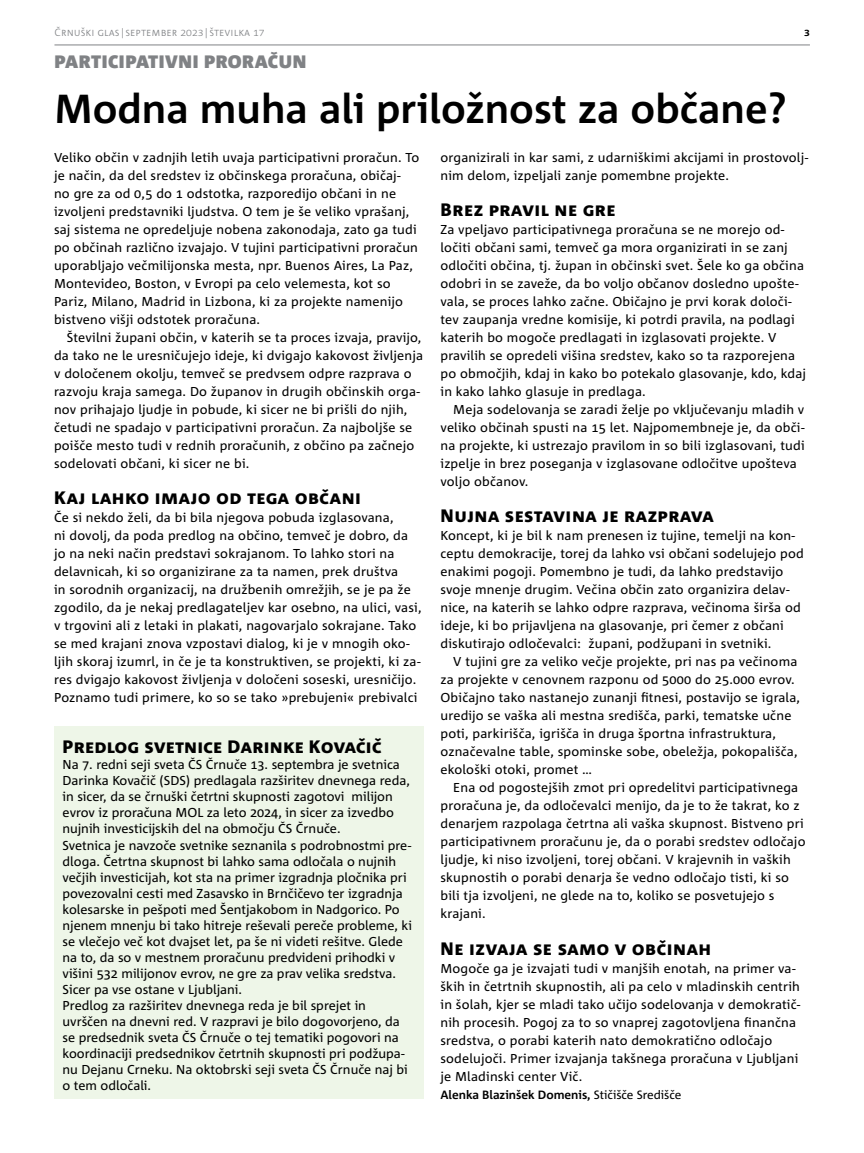
<style>
.page{position:relative;width:864px;height:1153px;background:#fff}
.page>*{position:absolute;margin:0;border:0;box-sizing:border-box;transform-origin:0 0}
.t1{font:700 40.5px "Corpid C1 s";color:#000}
.t2{font:800 18px "Corpid C1 s";letter-spacing:.015em;color:#000}
.t3{font:900 18px "Corpid C1 s";color:#808285}
.t4{font:12.9px/18px "Corpid C1 s";letter-spacing:.015em;color:#000}
.t5{font:700 12px "Corpid C1 s";color:#000}
.t6{font:300 10.5px "Corpid C1 s";color:#808285}
.t7{font:700 10.5px "Corpid C1 s";color:#000}
.s1{font-weight:400}
</style>
<div class="page">
<hr style="left:54px;top:45px;width:755px;height:1px;background:#808285">
<div style="left:54px;top:726px;width:369px;height:372px;background:#eef6e8"></div>
<p class="t6" style="left:54px;top:26px;width:212px">ČRNUŠKI GLAS|SEPTEMBER 2023|ŠTEVILKA 17</p>
<p class="t7" style="left:803px;top:26px;width:7px">3</p>
<h2 class="t3" style="left:54px;top:50px;width:254px">PARTICIPATIVNI PRORAČUN</h2>
<h1 class="t1" style="left:54px;top:83px;width:733px">Modna muha ali priložnost za občane?</h1>
<p class="t4" style="left:54px;top:148px;width:366px">Veliko občin v zadnjih letih uvaja participativni proračun. To je način, da del sredstev iz občinskega proračuna, običaj&shy;no gre za od 0,5 do 1 odstotka, razporedijo občani in ne izvoljeni predstavniki ljudstva. O tem je še veliko vprašanj, saj sistema ne opredeljuje nobena zakonodaja, zato ga tudi po občinah različno izvajajo. V tujini participativni proračun uporabljajo večmilijonska mesta, npr. Buenos Aires, La Paz, Montevideo, Boston, v Evropi pa celo velemesta, kot so Pariz, Milano, Madrid in Lizbona, ki za projekte namenijo bistveno višji odstotek proračuna.</p>
<p class="t4" style="left:54px;top:328px;width:370px;text-indent:13px">Številni župani občin, v katerih se ta proces izvaja, pravijo, da tako ne le uresničujejo ideje, ki dvigajo kakovost življenja v določenem okolju, temveč se predvsem odpre razprava o razvoju kraja samega. Do županov in drugih občinskih orga&shy;nov prihajajo ljudje in pobude, ki sicer ne bi prišli do njih, četudi ne spadajo v participativni proračun. Za najboljše se poišče mesto tudi v rednih proračunih, z občino pa začnejo sodelovati občani, ki sicer ne bi.</p>
<h2 class="t2" style="left:54px;top:486px;width:308px">Kaj lahko imajo od tega občani</h2>
<p class="t4" style="left:54px;top:508px;width:369px">Če si nekdo želi, da bi bila njegova pobuda izglasovana,<br>ni dovolj, da poda predlog na občino, temveč je dobro, da jo na neki način predstavi sokrajanom. To lahko stori na delavnicah, ki so organizirane za ta namen, prek društva<br>in sorodnih organizacij, na družbenih omrežjih, se je pa že zgodilo, da je nekaj predlagateljev kar osebno, na ulici, vasi, v trgovini ali z letaki in plakati, nagovarjalo sokrajane. Tako se med krajani znova vzpostavi dialog, ki je v mnogih oko&shy;ljih skoraj izumrl, in če je ta konstruktiven, se projekti, ki za&shy;res dvigajo kakovost življenja v določeni soseski, uresničijo.<br>Poznamo tudi primere, ko so se tako »prebujeni« prebivalci</p>
<p class="t4" style="left:440px;top:148px;width:369px">organizirali in kar sami, z udarniškimi akcijami in prostovolj&shy;nim delom, izpeljali zanje pomembne projekte.</p>
<h2 class="t2" style="left:440px;top:198px;width:177px">Brez pravil ne gre</h2>
<p class="t4" style="left:440px;top:220px;width:367px">Za vpeljavo participativnega proračuna se ne morejo od&shy;ločiti občani sami, temveč ga mora organizirati in se zanj odločiti občina, tj. župan in občinski svet. Šele ko ga občina odobri in se zaveže, da bo voljo občanov dosledno upošte&shy;vala, se proces lahko začne. Običajno je prvi korak določi&shy;tev zaupanja vredne komisije, ki potrdi pravila, na podlagi katerih bo mogoče predlagati in izglasovati projekte. V pravilih se opredeli višina sredstev, kako so ta razporejena po območjih, kdaj in kako bo potekalo glasovanje, kdo, kdaj in kako lahko glasuje in predlaga.</p>
<p class="t4" style="left:440px;top:400px;width:365px;text-indent:13px">Meja sodelovanja se zaradi želje po vključevanju mladih v veliko občinah spusti na 15 let. Najpomembneje je, da obči&shy;na projekte, ki ustrezajo pravilom in so bili izglasovani, tudi izpelje in brez poseganja v izglasovane odločitve upošteva voljo občanov.</p>
<h2 class="t2" style="left:440px;top:504px;width:275px">Nujna sestavina je razprava</h2>
<p class="t4" style="left:440px;top:526px;width:364px">Koncept, ki je bil k nam prenesen iz tujine, temelji na kon&shy;ceptu demokracije, torej da lahko vsi občani sodelujejo pod enakimi pogoji. Pomembno je tudi, da lahko predstavijo svoje mnenje drugim. Večina občin zato organizira delav&shy;nice, na katerih se lahko odpre razprava, večinoma širša od ideje, ki bo prijavljena na glasovanje, pri čemer z občani diskutirajo odločevalci: župani, podžupani in svetniki.</p>
<p class="t4" style="left:440px;top:652px;width:361px;text-indent:13px">V tujini gre za veliko večje projekte, pri nas pa večinoma za projekte v cenovnem razponu od 5000 do 25.000 evrov.<br>Običajno tako nastanejo zunanji fitnesi, postavijo se igrala, uredijo se vaška ali mestna središča, parki, tematske učne poti, parkirišča, igrišča in druga športna infrastruktura, označevalne table, spominske sobe, obeležja, pokopališča, ekološki otoki, promet …</p>
<p class="t4" style="left:440px;top:778px;width:366px;text-indent:13px">Ena od pogostejših zmot pri opredelitvi participativnega proračuna je, da odločevalci menijo, da je to že takrat, ko z denarjem razpolaga četrtna ali vaška skupnost. Bistveno pri participativnem proračunu je, da o porabi sredstev odločajo ljudje, ki niso izvoljeni, torej občani. V krajevnih in vaških skupnostih o porabi denarja še vedno odločajo tisti, ki so bili tja izvoljeni, ne glede na to, koliko se posvetujejo s krajani.</p>
<h2 class="t2" style="left:440px;top:936px;width:272px">Ne izvaja se samo v občinah</h2>
<p class="t4" style="left:440px;top:958px;width:361px">Mogoče ga je izvajati tudi v manjših enotah, na primer va&shy;ških in četrtnih skupnostih, ali pa celo v mladinskih centrih in šolah, kjer se mladi tako učijo sodelovanja v demokratič&shy;nih procesih. Pogoj za to so vnaprej zagotovljena finančna sredstva, o porabi katerih nato demokratično odločajo sodelujoči. Primer izvajanja takšnega proračuna v Ljubljani je Mladinski center Vič.</p>
<p class="t5" style="left:440px;top:1086px;width:242px">Alenka Blazinšek Domenis, <span class="s1">Stičišče Središče</span></p>
<h2 class="t2" style="left:63px;top:735px;width:320px">Predlog svetnice Darinke Kovačič</h2>
<p class="t4" style="left:63px;top:756px;width:351px;line-height:16px">Na 7. redni seji sveta ČS Črnuče 13. septembra je svetnica Darinka Kovačič (SDS) predlagala razširitev dnevnega reda, in sicer, da se črnuški četrtni skupnosti zagotovi milijon evrov iz proračuna MOL za leto 2024, in sicer za izvedbo nujnih investicijskih del na območju ČS Črnuče.<br>Svetnica je navzoče svetnike seznanila s podrobnostmi pre&shy;dloga. Četrtna skupnost bi lahko sama odločala o nujnih večjih investicijah, kot sta na primer izgradnja pločnika pri povezovalni cesti med Zasavsko in Brnčičevo ter izgradnja kolesarske in pešpoti med Šentjakobom in Nadgorico. Po njenem mnenju bi tako hitreje reševali pereče probleme, ki se vlečejo več kot dvajset let, pa še ni videti rešitve. Glede na to, da so v mestnem proračunu predvideni prihodki v višini 532 milijonov evrov, ne gre za prav velika sredstva.<br>Sicer pa vse ostane v Ljubljani.<br>Predlog za razširitev dnevnega reda je bil sprejet in uvrščen na dnevni red. V razpravi je bilo dogovorjeno, da se predsednik sveta ČS Črnuče o tej tematiki pogovori na koordinaciji predsednikov četrtnih skupnosti pri podžupa&shy;nu Dejanu Crneku. Na oktobrski seji sveta ČS Črnuče naj bi o tem odločali.</p>
</div>
